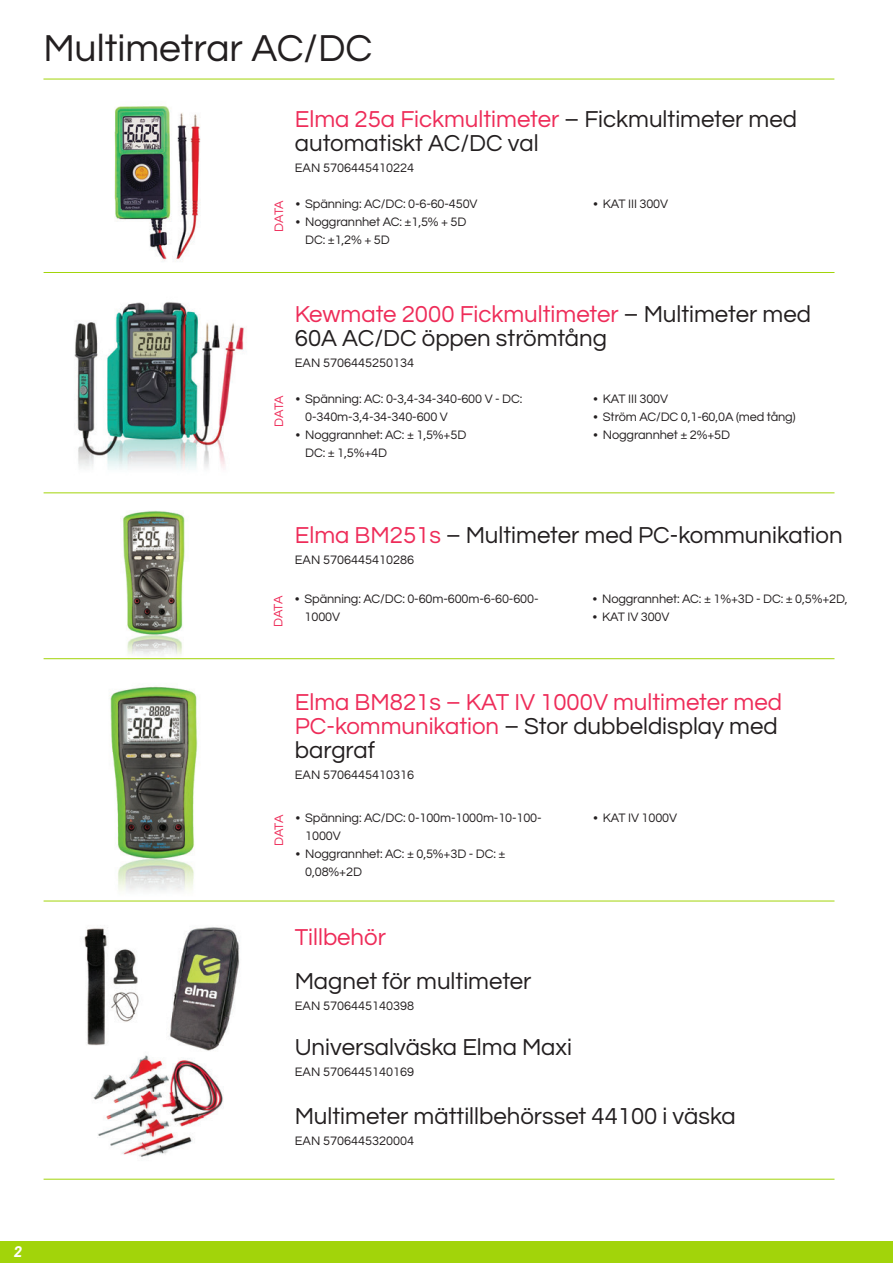
<style>
.page{position:relative;width:893px;height:1263px;background:#fff}
.page>*{position:absolute;margin:0;border:0;box-sizing:border-box;transform-origin:0 0}
.t1{font:39px "Questrial";color:#231f20}
.t2{font:24px/24px "Questrial";color:#231f20}
.t3{font:24px/24px "Questrial";color:#ee2c59}
.t4{font:italic 700 15px "Barlow";color:#fff}
.t5{font:12.75px/18px "Questrial";letter-spacing:-.01em;color:#231f20}
.t6{font:12.75px "Questrial";letter-spacing:-.07em;color:#ee2c59}
.s1{color:#231f20}
.s2{color:#ee2c59}
</style>
<div class="page">
<img style="left:0;top:78px;width:893px;height:1164px">
<hr style="left:43px;top:79px;width:791px;height:1px;background:#a2d40a">
<hr style="left:44px;top:272px;width:790px;height:1px;background:#a2d40a">
<hr style="left:44px;top:492px;width:790px;height:1px;background:#a2d40a">
<hr style="left:44px;top:658px;width:790px;height:1px;background:#a2d40a">
<hr style="left:44px;top:901px;width:790px;height:1px;background:#a2d40a">
<hr style="left:44px;top:1179px;width:790px;height:1px;background:#a2d40a">
<div style="left:0;top:1242px;width:893px;height:21px;background:#a2d40a"></div>
<p class="t1" style="left:43px;top:29px;width:330px">Multimetrar AC/DC</p>
<p class="t6" style="left:273px;top:232px;width:33px;rotate:-90deg">DATA</p>
<p class="t3" style="left:295px;top:108px;width:504px">Elma 25a Fickmultimeter <span class="s1">– Fickmultimeter med</span></p>
<p class="t2" style="left:295px;top:132px;width:245px">automatiskt AC/DC val</p>
<p class="t5" style="left:295px;top:159px;width:121px">EAN 5706445410224</p>
<p class="t5" style="left:296px;top:195px;width:183px">• Spänning: AC/DC: 0-6-60-450V</p>
<p class="t5" style="left:305px;top:213px;width:163px;text-indent:-9px">• Noggrannhet AC: ±1,5% + 5D<br>DC: ±1,2% + 5D</p>
<p class="t5" style="left:594px;top:195px;width:76px">• KAT III 300V</p>
<p class="t6" style="left:273px;top:427px;width:33px;rotate:-90deg">DATA</p>
<p class="t2" style="left:295px;top:303px;width:518px"><span class="s2">Kewmate 2000 Fickmultimeter</span> – Multimeter med<br>60A AC/DC öppen strömtång</p>
<p class="t5" style="left:295px;top:354px;width:121px">EAN 5706445250134</p>
<p class="t5" style="left:305px;top:390px;width:218px;text-indent:-9px">• Spänning: AC: 0-3,4-34-340-600 V - DC:<br>0-340m-3,4-34-340-600 V</p>
<p class="t5" style="left:305px;top:426px;width:163px;text-indent:-9px">• Noggrannhet: AC: ± 1,5%+5D<br>DC: ± 1,5%+4D</p>
<p class="t5" style="left:594px;top:390px;width:76px">• KAT III 300V</p>
<p class="t5" style="left:594px;top:408px;width:204px">• Ström AC/DC 0,1-60,0A (med tång)</p>
<p class="t5" style="left:594px;top:426px;width:138px">• Noggrannhet ± 2%+5D</p>
<p class="t6" style="left:272px;top:627px;width:33px;rotate:-90deg">DATA</p>
<p class="t2" style="left:295px;top:524px;width:549px"><span class="s2">Elma BM251s</span> – Multimeter med PC-kommunikation</p>
<p class="t5" style="left:295px;top:551px;width:121px">EAN 5706445410286</p>
<p class="t5" style="left:305px;top:590px;width:235px;text-indent:-9px">• Spänning: AC/DC: 0-60m-600m-6-60-600-<br>1000V</p>
<p class="t5" style="left:593px;top:590px;width:256px">• Noggrannhet: AC: ± 1%+3D - DC: ± 0,5%+2D,</p>
<p class="t5" style="left:593px;top:608px;width:78px">• KAT IV 300V</p>
<p class="t3" style="left:295px;top:691px;width:489px">Elma BM821s – KAT IV 1000V multimeter med<br>PC-kommunikation <span class="s1">– Stor dubbeldisplay med bargraf</span></p>
<p class="t5" style="left:295px;top:766px;width:121px">EAN 5706445410316</p>
<p class="t6" style="left:273px;top:846px;width:33px;rotate:-90deg">DATA</p>
<p class="t5" style="left:305px;top:809px;width:238px;text-indent:-9px">• Spänning: AC/DC: 0-100m-1000m-10-100-<br>1000V</p>
<p class="t5" style="left:305px;top:845px;width:202px;text-indent:-9px">• Noggrannhet: AC: ± 0,5%+3D - DC: ±<br>0,08%+2D</p>
<p class="t5" style="left:594px;top:809px;width:85px">• KAT IV 1000V</p>
<p class="t3" style="left:295px;top:926px;width:93px">Tillbehör</p>
<p class="t2" style="left:295px;top:970px;width:238px">Magnet för multimeter</p>
<p class="t5" style="left:295px;top:997px;width:121px">EAN 5706445140398</p>
<p class="t2" style="left:295px;top:1035px;width:279px">Universalväska Elma Maxi</p>
<p class="t5" style="left:295px;top:1063px;width:121px">EAN 5706445140169</p>
<p class="t2" style="left:295px;top:1104px;width:442px">Multimeter mättillbehörsset 44100 i väska</p>
<p class="t5" style="left:295px;top:1132px;width:121px">EAN 5706445320004</p>
<p class="t4" style="left:14px;top:1240px;width:10px">2</p>
</div>
